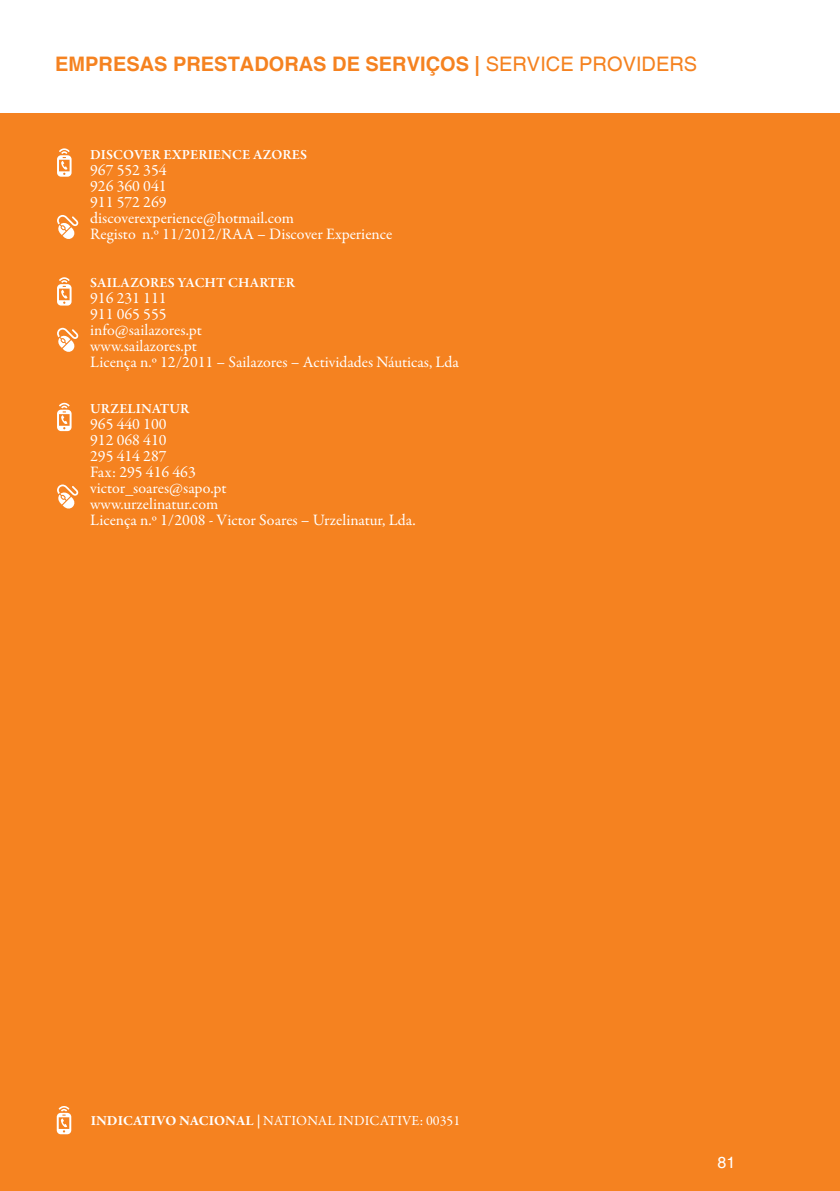
<style>
.page{position:relative;width:840px;height:1191px;background:#fff}
.page>*{position:absolute;margin:0;border:0;box-sizing:border-box;transform-origin:0 0}
.t1{font:700 20px "Helvetica";color:#f58220}
.t2{font:16px/16px "Garamond Premr Pro";color:#fff}
.t3{font:16px "Helvetica";color:#fff}
.t4{font:600 14px "Garamond Premr Pro";letter-spacing:.005em;color:#fff}
.t5{font:14px "Garamond Premr Pro";letter-spacing:.01em;color:#fff}
.s1{font-weight:400}
.s2{font-weight:700}
</style>
<div class="page">
<div style="left:0;top:113px;width:839px;height:1078px;background:#f58220"></div>
<svg style="left:57px;top:148px;width:14px;height:29px"></svg>
<svg style="left:57px;top:215px;width:21px;height:24px"></svg>
<svg style="left:57px;top:328px;width:21px;height:24px"></svg>
<svg style="left:57px;top:484px;width:21px;height:25px"></svg>
<svg style="left:57px;top:277px;width:14px;height:28px"></svg>
<svg style="left:57px;top:403px;width:14px;height:28px"></svg>
<svg style="left:57px;top:1106px;width:14px;height:28px"></svg>
<p class="t1" style="left:55px;top:52px;width:643px">EMPRESAS PRESTADORAS DE SERVIÇOS | <span class="s1">SERVICE PROVIDERS</span></p>
<p class="t4" style="left:90px;top:146px;width:218px">DISCOVER EXPERIENCE AZORES</p>
<p class="t2" style="left:90px;top:162px;width:303px">967 552 354<br>926 360 041<br>911 572 269<br>discoverexperience@hotmail.com<br>Registo n.º 11/2012/RAA – Discover Experience</p>
<p class="t4" style="left:90px;top:274px;width:206px">SAILAZORES YACHT CHARTER</p>
<p class="t2" style="left:90px;top:291px;width:370px">916 231 111<br>911 065 555<br>info@sailazores.pt<br>www.sailazores.pt<br>Licença n.º 12/2011 – Sailazores – Actividades Náuticas, Lda</p>
<p class="t4" style="left:90px;top:400px;width:100px">URZELINATUR</p>
<p class="t2" style="left:90px;top:416px;width:327px">965 440 100<br>912 068 410<br>295 414 287<br>Fax: 295 416 463<br>victor_soares@sapo.pt<br>www.urzelinatur.com<br>Licença n.º 1/2008 - Victor Soares – Urzelinatur, Lda.</p>
<p class="t5" style="left:91px;top:1112px;width:370px"><span class="s2">INDICATIVO NACIONAL |</span> NATIONAL INDICATIVE: 00351</p>
<p class="t3" style="left:717px;top:1153px;width:19px">81</p>
</div>
